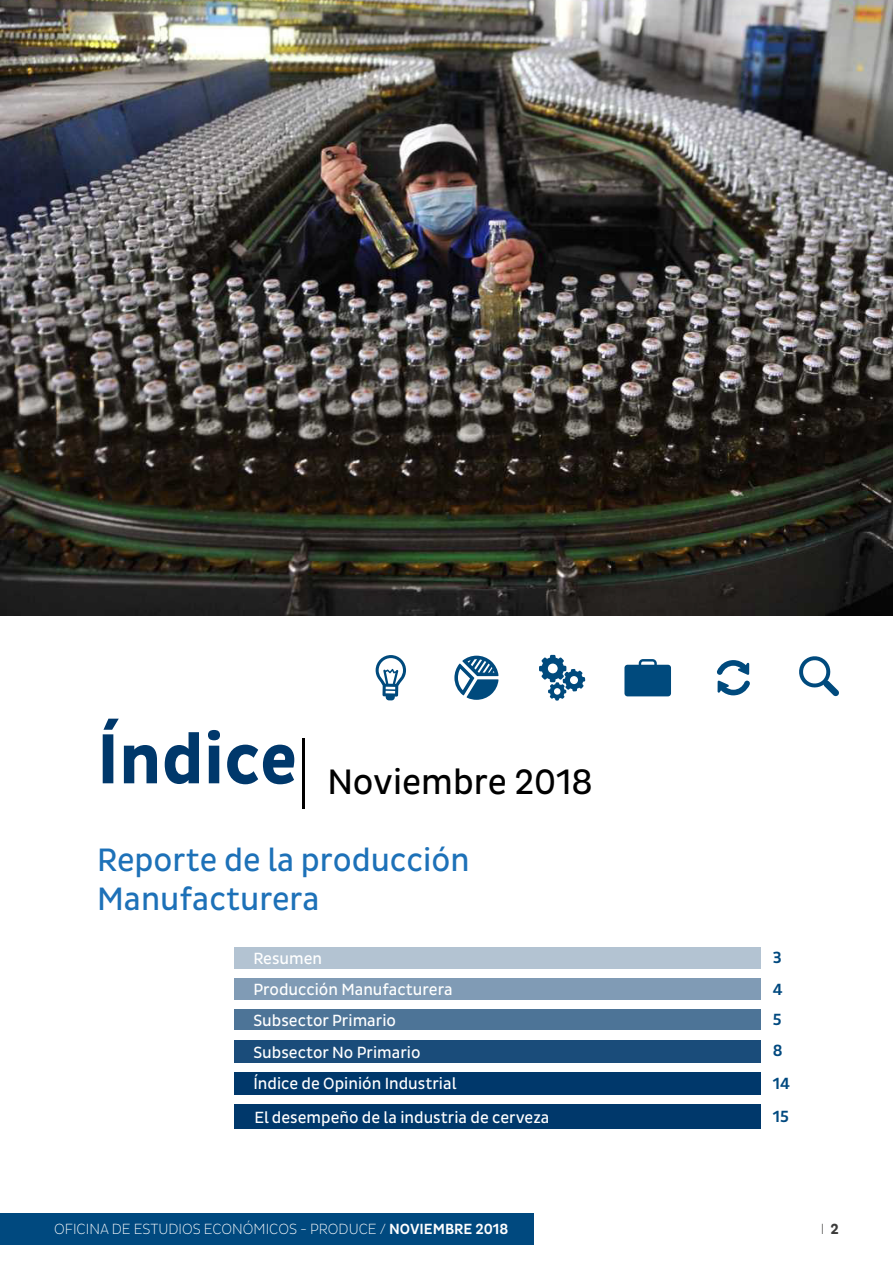
<style>
.page{position:relative;width:893px;height:1263px;background:#fff}
.page>*{position:absolute;margin:0;border:0;box-sizing:border-box;transform-origin:0 0}
.t1{font:36px "Pluto Sans Cond";color:#000}
.t2{font:33px/39.6px "Pluto Sans Cond";color:#1d71b8}
.t3{font:16.5px/31.3px "Pluto Sans Cond";color:#fff}
.t4{font:500 16.5px/31px "Pluto Sans Cond";color:#00497f;text-align:justify}
.t5{font:300 15px "Pluto Sans Cond Ex";color:#fff}
.t6{font:300 15px "Pluto Sans Cond Ex";color:#3c3c3b}
.s1{font-family:"Pluto Sans Cond";font-weight:500}
.s2{font-family:"Pluto Sans Cond";font-weight:700}
</style>
<div class="page">
<div style="left:0;top:1213px;width:534px;height:32px;background:#00497f"></div>
<hr style="left:892px;top:1213px;width:1px;height:32px;background:#00497f">
<div style="left:234px;top:946px;width:527px;height:22px;background:#b3c3d2"></div>
<div style="left:234px;top:978px;width:527px;height:21px;background:#809bb5"></div>
<div style="left:234px;top:1009px;width:527px;height:21px;background:#4d7497"></div>
<div style="left:234px;top:1041px;width:526px;height:22px;background:#1a4c7a"></div>
<div style="left:234px;top:1072px;width:527px;height:22px;background:#00386b"></div>
<hr style="left:302px;top:738px;width:2px;height:71px;background:#010000">
<svg style="left:376px;top:655px;width:30px;height:45px"></svg>
<svg style="left:454px;top:656px;width:44px;height:44px"></svg>
<svg style="left:539px;top:655px;width:46px;height:46px"></svg>
<svg style="left:799px;top:656px;width:40px;height:40px"></svg>
<svg style="left:624px;top:659px;width:47px;height:37px;background:#22628e"></svg>
<svg style="left:717px;top:660px;width:33px;height:35px"></svg>
<div style="left:234px;top:1104px;width:527px;height:24px;background:#00386b"></div>
<img style="left:0;top:0;width:893px;height:616px">
<h1 class="t1" style="left:97px;top:762px;width:497px"><sup>Índice</sup> Noviembre 2018</h1>
<h2 class="t2" style="left:97px;top:840px;width:374px">Reporte de la producción<br>Manufacturera</h2>
<p class="t3" style="left:253px;top:943px;width:205px">Resumen<br>Producción Manufacturera<br>Subsector Primario<br>Subsector No Primario<br>Índice de Opinión Industrial</p>
<p class="t4" style="left:773px;top:942px;width:11px">3<br>4<br>5<br>8</p>
<p class="t4" style="left:773px;top:1101px;width:18px">15</p>
<p class="t4" style="left:773px;top:1068px;width:19px">14</p>
<p class="t3" style="left:254px;top:1101px;width:297px">El desempeño de la industria de cerveza</p>
<p class="t5" style="left:54px;top:1221px;width:456px">OFICINA DE ESTUDIOS ECONÓMICOS - PRODUCE / <span class="s1">NOVIEMBRE 2018</span></p>
<p class="t6" style="left:821px;top:1221px;width:20px">I <span class="s2">2</span></p>
</div>
